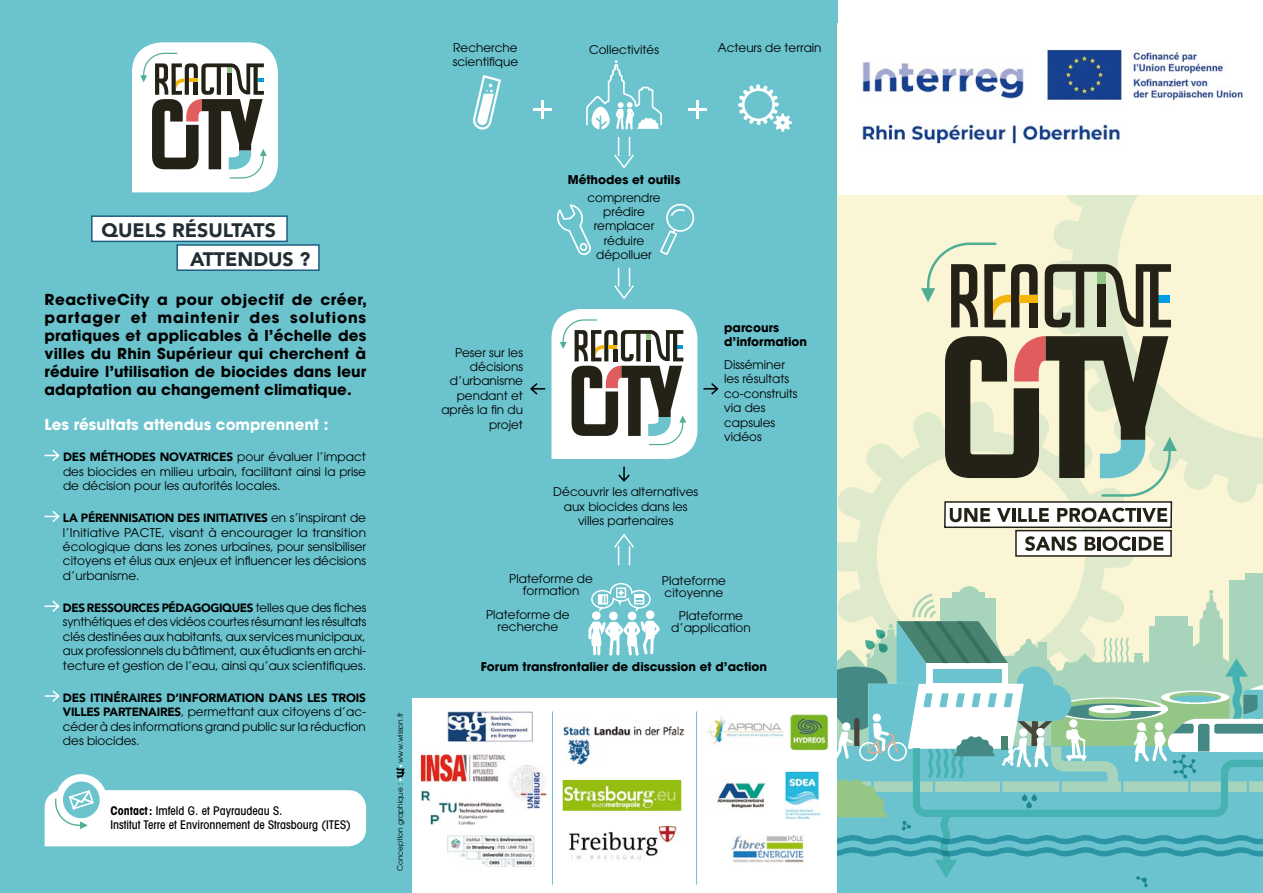
<style>
.page{position:relative;width:1263px;height:893px;background:#fff}
.page>*{position:absolute;margin:0;border:0;box-sizing:border-box;transform-origin:0 0}
.t1{font:900 19.5px "Avenir";color:#222e34}
.t2{font:700 15px/18px "Avant Garde";color:#000;text-align:justify}
.t3{font:700 15px "Avant Garde";color:#fff}
.t4{font:12px/14.4px "Avant Garde";color:#000;text-align:center}
.t5{font:700 12px/14.4px "Avant Garde";color:#000}
.t6{font:500 condensed 12px "Avant Garde";color:#000}
.t7{font:7.5px "Avant Garde";color:#000}
.s1{font-family:"Avenir";font-weight:900}
.s2{font-weight:700}
</style>
<div class="page">
<div style="left:0;top:0;width:838px;height:893px;background:#6ac3cd"></div>
<div style="left:412px;top:698px;width:426px;height:195px;background:#fff"></div>
<div style="left:838px;top:23px;width:425px;height:870px;background:#faf5d4"></div>
<div style="left:1229px;top:580px;width:34px;height:170px;background:#a7d4ba"></div>
<div style="left:1245px;top:574px;width:18px;height:49px;background:#a7d4ba"></div>
<svg style="left:838px;top:412px;width:297px;height:178px"></svg>
<svg style="left:1050px;top:195px;width:213px;height:311px"></svg>
<div style="left:838px;top:746px;width:425px;height:147px;background:#6ac3ce"></div>
<svg style="left:838px;top:590px;width:425px;height:297px"></svg>
<img style="left:563px;top:726px;width:121px;height:39px">
<img style="left:563px;top:780px;width:118px;height:31px">
<img style="left:569px;top:826px;width:108px;height:34px">
<img style="left:707px;top:716px;width:77px;height:29px">
<img style="left:717px;top:782px;width:49px;height:27px">
<img style="left:784px;top:771px;width:37px;height:48px">
<img style="left:789px;top:713px;width:40px;height:38px">
<img style="left:731px;top:835px;width:74px;height:28px">
<img style="left:421px;top:790px;width:84px;height:35px">
<img style="left:447px;top:835px;width:88px;height:32px">
<img style="left:509px;top:765px;width:38px;height:44px">
<img style="left:420px;top:753px;width:86px;height:30px">
<img style="left:447px;top:711px;width:86px;height:32px">
<hr style="left:696px;top:711px;width:1px;height:174px;background:#6ac3cd">
<hr style="left:552px;top:711px;width:1px;height:174px;background:#6ac3cd">
<div style="left:838px;top:0;width:425px;height:195px;background:#fff"></div>
<img style="left:862px;top:49px;width:382px;height:95px">
<svg style="left:396px;top:765px;width:9px;height:16px"></svg>
<svg style="left:738px;top:84px;width:54px;height:48px"></svg>
<svg style="left:586px;top:60px;width:76px;height:70px"></svg>
<hr style="left:541px;top:100px;width:3px;height:19px;background:#fff">
<hr style="left:533px;top:108px;width:19px;height:3px;background:#fff">
<hr style="left:696px;top:100px;width:3px;height:19px;background:#fff">
<hr style="left:688px;top:108px;width:19px;height:3px;background:#fff">
<svg style="left:557px;top:204px;width:34px;height:51px"></svg>
<svg style="left:660px;top:203px;width:35px;height:52px"></svg>
<svg style="left:530px;top:383px;width:15px;height:12px"></svg>
<svg style="left:703px;top:383px;width:16px;height:12px"></svg>
<svg style="left:618px;top:467px;width:12px;height:15px"></svg>
<svg style="left:588px;top:533px;width:71px;height:123px"></svg>
<svg style="left:614px;top:268px;width:20px;height:32px"></svg>
<svg style="left:614px;top:137px;width:20px;height:32px"></svg>
<svg style="left:473px;top:75px;width:28px;height:55px"></svg>
<svg style="left:45px;top:449px;width:15px;height:12px"></svg>
<svg style="left:45px;top:510px;width:15px;height:12px"></svg>
<svg style="left:45px;top:600px;width:15px;height:12px"></svg>
<svg style="left:45px;top:690px;width:15px;height:12px"></svg>
<div style="left:91px;top:215px;width:197px;height:27px;background:#fff;border:1px solid #1e5f81"></div>
<div style="left:176px;top:244px;width:144px;height:27px;background:#fff;border:1px solid #1e5f81"></div>
<div style="left:56px;top:774px;width:51px;height:51px;background:#fff;border-radius:50%"></div>
<svg style="left:63px;top:781px;width:37px;height:37px"></svg>
<svg style="left:45px;top:788px;width:321px;height:58px;background:#f1f9fa"></svg>
<svg style="left:1045px;top:264px;width:126px;height:63px"></svg>
<svg style="left:945px;top:336px;width:232px;height:162px"></svg>
<div style="left:945px;top:502px;width:226px;height:25px;background:#fff"></div>
<div style="left:944px;top:501px;width:228px;height:27px;border:2px solid #242217"></div>
<svg style="left:950px;top:508px;width:40px;height:14px"></svg>
<svg style="left:997px;top:508px;width:14px;height:14px"></svg>
<hr style="left:1012px;top:508px;width:3px;height:14px;background:#242217">
<svg style="left:1018px;top:508px;width:31px;height:14px"></svg>
<svg style="left:1057px;top:508px;width:79px;height:14px"></svg>
<hr style="left:1138px;top:508px;width:3px;height:14px;background:#242217">
<svg style="left:1142px;top:508px;width:25px;height:14px"></svg>
<div style="left:1015px;top:530px;width:157px;height:27px;background:#fff;border:2px solid #242217"></div>
<svg style="left:1025px;top:536px;width:52px;height:15px"></svg>
<svg style="left:1085px;top:536px;width:78px;height:15px"></svg>
<svg style="left:921px;top:242px;width:117px;height:85px"></svg>
<div style="left:1029px;top:302px;width:9px;height:25px;background:#242217"></div>
<div style="left:1019px;top:295px;width:19px;height:7px;background:#f3b50b"></div>
<svg style="left:551px;top:309px;width:146px;height:150px;background:#bec0bd"></svg>
<svg style="left:132px;top:42px;width:146px;height:150px;background:#bdc0bd"></svg>
<p class="t4" style="left:453px;top:40px;width:67px;text-align:left">Recherche scientifique</p>
<p class="t4" style="left:589px;top:42px;width:72px">Collectivités</p>
<p class="t4" style="left:718px;top:40px;width:105px">Acteurs de terrain</p>
<p class="t1" style="left:101px;top:213px;width:176px">QUELS RÉSULTATS</p>
<p class="t1" style="left:190px;top:243px;width:122px">ATTENDUS ?</p>
<p class="t2" style="left:45px;top:290px;width:324px">ReactiveCity a pour objectif de créer, partager et maintenir des solutions pratiques et applicables à l’échelle des villes du Rhin Supérieur qui cherchent à réduire l’utilisation de biocides dans leur adaptation au changement climatique.</p>
<p class="t3" style="left:45px;top:415px;width:285px">Les résultats attendus comprennent :</p>
<p class="t4" style="left:63px;top:450px;width:305px;text-align:justify"><span class="s1">DES MÉTHODES NOVATRICES</span> pour évaluer l’impact des biocides en milieu urbain, facilitant ainsi la prise de décision pour les autorités locales.</p>
<p class="t4" style="left:63px;top:511px;width:305px;text-align:justify"><span class="s1">LA PÉRENNISATION DES INITIATIVES</span> en s’inspirant de l’Initiative PACTE, visant à encourager la transition écologique dans les zones urbaines, pour sensibiliser citoyens et élus aux enjeux et influencer les décisions d’urbanisme.</p>
<p class="t4" style="left:63px;top:600px;width:305px;text-align:justify"><span class="s1">DES RESSOURCES PÉDAGOGIQUES</span> telles que des fiches synthétiques et des vidéos courtes résumant les résultats clés destinées aux habitants, aux services municipaux, aux professionnels du bâtiment, aux étudiants en archi‑ tecture et gestion de l’eau, ainsi qu’aux scientifiques.</p>
<p class="t4" style="left:63px;top:690px;width:305px;text-align:justify"><span class="s1">DES ITINÉRAIRES D’INFORMATION DANS LES TROIS VILLES PARTENAIRES</span>, permettant aux citoyens d’ac‑ céder à des informations grand public sur la réduction des biocides.</p>
<p class="t6" style="left:110px;top:803px;width:174px"><span class="s2">Contact:</span> Imfeld G. et Payraudeau S.</p>
<p class="t6" style="left:110px;top:818px;width:242px">Institut Terre et Environnement de Strasbourg (ITES)</p>
<p class="t7" style="left:395px;top:763px;width:52px;rotate:-90deg">www.wisson.fr</p>
<p class="t7" style="left:395px;top:871px;width:90px;rotate:-90deg">Conception graphique :</p>
<p class="t5" style="left:568px;top:173px;width:114px">Méthodes et outils</p>
<p class="t4" style="left:441px;top:345px;width:83px;text-align:right">Peser sur les décisions d’urbanisme pendant et après la fin du projet</p>
<p class="t4" style="left:587px;top:190px;width:75px">comprendre</p>
<p class="t4" style="left:603px;top:204px;width:43px">prédire</p>
<p class="t4" style="left:594px;top:219px;width:62px">remplacer</p>
<p class="t4" style="left:604px;top:233px;width:42px">réduire</p>
<p class="t4" style="left:596px;top:248px;width:57px">dépolluer</p>
<p class="t4" style="left:553px;top:485px;width:146px">Découvrir les alternatives aux biocides dans les villes partenaires</p>
<p class="t5" style="left:724px;top:320px;width:84px">parcours d’information</p>
<p class="t4" style="left:724px;top:357px;width:75px;text-align:left">Disséminer les résultats co‑construits via des capsules vidéos</p>
<p class="t4" style="left:509px;top:572px;width:85px;line-height:12px">Plateforme de formation</p>
<p class="t4" style="left:662px;top:575px;width:66px;line-height:12px;text-align:left">Plateforme citoyenne</p>
<p class="t4" style="left:671px;top:609px;width:81px;line-height:12px">Plateforme d’application</p>
<p class="t4" style="left:486px;top:608px;width:85px;line-height:12px">Plateforme de recherche</p>
<p class="t5" style="left:481px;top:659px;width:288px">Forum transfrontalier de discussion et d’action</p>
</div>
